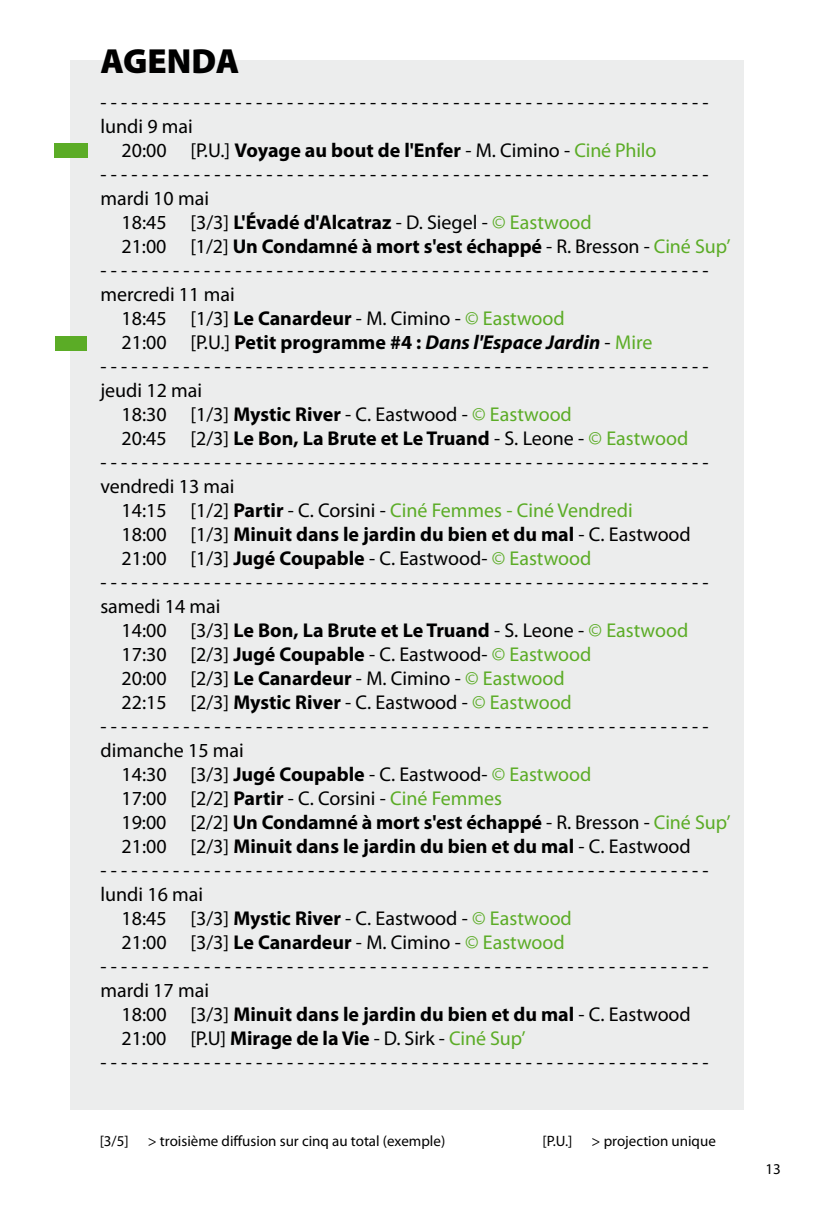
<style>
.page{position:relative;width:815px;height:1205px;background:#fff}
.page>*{position:absolute;margin:0;border:0;box-sizing:border-box;transform-origin:0 0}
.t1{font:900 35px "Myriad Pro";color:#000}
.t2{font:20px/24px "Myriad Pro";color:#000}
.t3{font:700 20px/24px "Myriad Pro";color:#000}
.t4{font:italic 700 20px "Myriad Pro";color:#000}
.t5{font:20px "Myriad Pro";color:#5bac26}
.t6{font:15px "Myriad Pro";color:#000}
.s1{font-weight:700}
.s2{color:#5bac26}
.s3{font-weight:400}
.s4{font-weight:400;color:#5bac26}
.s5{font-weight:400;font-style:normal}
.s6{font-style:normal}
.s7{font-weight:400;font-style:normal;color:#5bac26}
.s8{color:#000}
.s9{font-weight:700;color:#000}
</style>
<div class="page">
<div style="left:71px;top:60px;width:673px;height:1049px;background:#eceded"></div>
<div style="left:54px;top:144px;width:33px;height:14px;background:#5bac26"></div>
<div style="left:55px;top:337px;width:32px;height:14px;background:#5bac26"></div>
<h1 class="t1" style="left:100px;top:41px;width:140px">AGENDA</h1>
<p class="t2" style="left:100px;top:90px;width:610px">- - - - - - - - - - - - - - - - - - - - - - - - - - - - - - - - - - - - - - - - - - - - - - - - - - - - - - - - - - -</p>
<p class="t2" style="left:100px;top:114px;width:94px">lundi 9 mai</p>
<p class="t2" style="left:122px;top:138px;width:536px">20:00 [P.U.] <span class="s1">Voyage au bout de l'Enfer</span> - M. Cimino - <span class="s2">Ciné Philo</span></p>
<p class="t2" style="left:100px;top:162px;width:610px">- - - - - - - - - - - - - - - - - - - - - - - - - - - - - - - - - - - - - - - - - - - - - - - - - - - - - - - - - - -</p>
<p class="t2" style="left:100px;top:186px;width:110px">mardi 10 mai</p>
<p class="t2" style="left:122px;top:210px;width:472px">18:45 [3/3] <span class="s1">L'Évadé d'Alcatraz</span> - D. Siegel - <span class="s2">© Eastwood</span></p>
<p class="t3" style="left:122px;top:234px;width:610px"><span class="s3">21:00 [1/2]</span> Un Condamné à mort s'est échappé <span class="s3">- R. Bresson -</span> <span class="s4">Ciné Sup’</span></p>
<p class="t2" style="left:100px;top:258px;width:610px">- - - - - - - - - - - - - - - - - - - - - - - - - - - - - - - - - - - - - - - - - - - - - - - - - - - - - - - - - - -</p>
<p class="t2" style="left:100px;top:282px;width:136px">mercredi 11 mai</p>
<p class="t2" style="left:122px;top:306px;width:445px">18:45 [1/3] <span class="s1">Le Canardeur</span> - M. Cimino - <span class="s2">© Eastwood</span></p>
<p class="t4" style="left:122px;top:329px;width:532px"><span class="s5">21:00 [P.U.]</span> <span class="s6">Petit programme #4 :</span> Dans l'Espace Jardin <span class="s5">-</span> <span class="s7">Mire</span></p>
<p class="t2" style="left:100px;top:354px;width:610px">- - - - - - - - - - - - - - - - - - - - - - - - - - - - - - - - - - - - - - - - - - - - - - - - - - - - - - - - - - -</p>
<p class="t2" style="left:100px;top:378px;width:103px">jeudi 12 mai</p>
<p class="t2" style="left:122px;top:402px;width:452px">18:30 [1/3] <span class="s1">Mystic River</span> - C. Eastwood - <span class="s2">© Eastwood</span></p>
<p class="t3" style="left:122px;top:426px;width:568px"><span class="s3">20:45 [2/3]</span> Le Bon, La Brute et Le Truand <span class="s3">- S. Leone -</span> <span class="s4">© Eastwood</span></p>
<p class="t2" style="left:100px;top:450px;width:610px">- - - - - - - - - - - - - - - - - - - - - - - - - - - - - - - - - - - - - - - - - - - - - - - - - - - - - - - - - - -</p>
<p class="t2" style="left:100px;top:474px;width:136px">vendredi 13 mai</p>
<p class="t5" style="left:122px;top:498px;width:513px"><span class="s8">14:15 [1/2]</span> <span class="s9">Partir</span> <span class="s8">- C. Corsini -</span> Ciné Femmes - Ciné Vendredi</p>
<p class="t3" style="left:122px;top:522px;width:571px"><span class="s3">18:00 [1/3]</span> Minuit dans le jardin du bien et du mal <span class="s3">- C. Eastwood</span></p>
<p class="t2" style="left:122px;top:546px;width:471px">21:00 [1/3] <span class="s1">Jugé Coupable</span> - C. Eastwood- <span class="s2">© Eastwood</span></p>
<p class="t2" style="left:100px;top:570px;width:610px">- - - - - - - - - - - - - - - - - - - - - - - - - - - - - - - - - - - - - - - - - - - - - - - - - - - - - - - - - - - samedi 14 mai</p>
<p class="t2" style="left:122px;top:618px;width:568px">14:00 [3/3] <span class="s1">Le Bon, La Brute et Le Truand</span> - S. Leone - <span class="s2">© Eastwood </span>17:30 [2/3] <span class="s1">Jugé Coupable</span> - C. Eastwood- <span class="s2">© Eastwood<br></span>20:00 [2/3] <span class="s1">Le Canardeur</span> - M. Cimino - <span class="s2">© Eastwood<br></span>22:15 [2/3] <span class="s1">Mystic River</span> - C. Eastwood - <span class="s2">© Eastwood</span></p>
<p class="t2" style="left:100px;top:714px;width:610px">- - - - - - - - - - - - - - - - - - - - - - - - - - - - - - - - - - - - - - - - - - - - - - - - - - - - - - - - - - -</p>
<p class="t2" style="left:100px;top:738px;width:145px">dimanche 15 mai</p>
<p class="t2" style="left:122px;top:762px;width:471px">14:30 [3/3] <span class="s1">Jugé Coupable</span> - C. Eastwood- <span class="s2">© Eastwood</span></p>
<p class="t2" style="left:122px;top:786px;width:382px">17:00 [2/2] <span class="s1">Partir</span> - C. Corsini - <span class="s2">Ciné Femmes</span></p>
<p class="t3" style="left:122px;top:810px;width:610px"><span class="s3">19:00 [2/2]</span> Un Condamné à mort s'est échappé <span class="s3">- R. Bresson -</span> <span class="s4">Ciné Sup’</span></p>
<p class="t3" style="left:122px;top:834px;width:571px"><span class="s3">21:00 [2/3]</span> Minuit dans le jardin du bien et du mal <span class="s3">- C. Eastwood</span></p>
<p class="t2" style="left:100px;top:858px;width:610px">- - - - - - - - - - - - - - - - - - - - - - - - - - - - - - - - - - - - - - - - - - - - - - - - - - - - - - - - - - -</p>
<p class="t2" style="left:100px;top:882px;width:104px">lundi 16 mai</p>
<p class="t2" style="left:122px;top:906px;width:452px">18:45 [3/3] <span class="s1">Mystic River</span> - C. Eastwood - <span class="s2">© Eastwood</span></p>
<p class="t2" style="left:122px;top:930px;width:445px">21:00 [3/3] <span class="s1">Le Canardeur</span> - M. Cimino - <span class="s2">© Eastwood</span></p>
<p class="t2" style="left:100px;top:954px;width:610px">- - - - - - - - - - - - - - - - - - - - - - - - - - - - - - - - - - - - - - - - - - - - - - - - - - - - - - - - - - - mardi 17 mai</p>
<p class="t3" style="left:122px;top:1002px;width:571px"><span class="s3">18:00 [3/3]</span> Minuit dans le jardin du bien et du mal <span class="s3">- C. Eastwood<br>21:00 [P.U]</span> Mirage de la Vie <span class="s3">- D. Sirk -</span> <span class="s4">Ciné Sup’</span></p>
<p class="t2" style="left:100px;top:1050px;width:610px">- - - - - - - - - - - - - - - - - - - - - - - - - - - - - - - - - - - - - - - - - - - - - - - - - - - - - - - - - - -</p>
<p class="t6" style="left:100px;top:1131px;width:31px">[3/5]</p>
<p class="t6" style="left:148px;top:1131px;width:299px">&gt; troisième diffusion sur cinq au total (exemple)</p>
<p class="t6" style="left:543px;top:1131px;width:31px">[P.U.]</p>
<p class="t6" style="left:592px;top:1131px;width:126px">&gt; projection unique</p>
<p class="t6" style="left:765px;top:1160px;width:17px">13</p>
</div>
